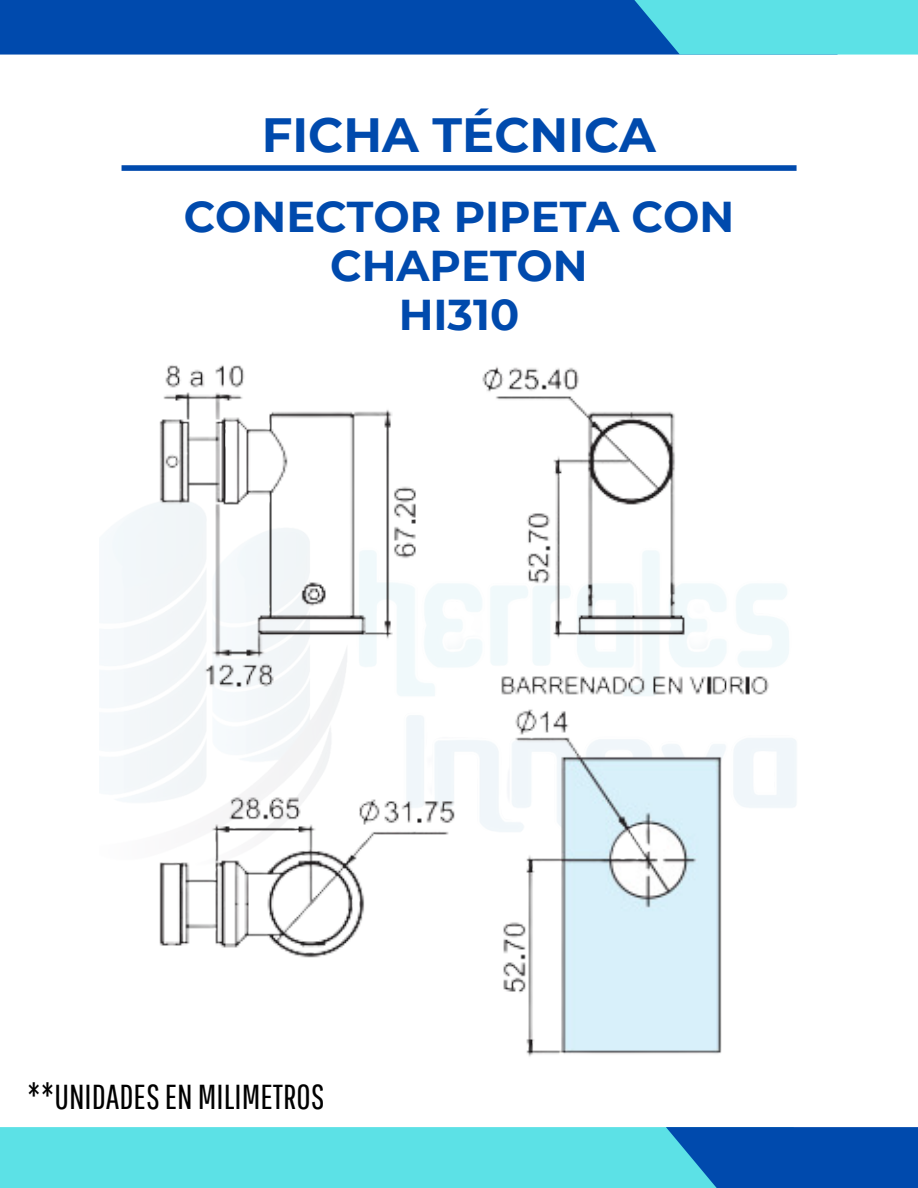
<style>
.page{position:relative;width:918px;height:1188px;background:#fff}
.page>*{position:absolute;margin:0;border:0;box-sizing:border-box;transform-origin:0 0}
.t1{font:700 48px "Montserrat";color:#004aad}
.t2{font:700 43.05px/48.8px "Montserrat";color:#004aad;text-align:center}
.t3{font:34.65px "Pathway Gothic One";color:#000}
</style>
<div class="page">
<div style="left:122px;top:165px;width:675px;height:6px;background:#004aad"></div>
<div style="left:0;top:0;width:838px;height:55px;background:#004aad"></div>
<div style="left:613px;top:0;width:305px;height:55px;background:#5ce1e6"></div>
<div style="left:0;top:1127px;width:666px;height:61px;background:#5ce1e6"></div>
<div style="left:666px;top:1127px;width:252px;height:61px;background:#004aad"></div>
<img style="left:131px;top:365px;width:656px;height:692px">
<p class="t1" style="left:262px;top:106px;width:396px">FICHA TÉCNICA</p>
<p class="t2" style="left:184px;top:192px;width:552px">CONECTOR PIPETA CON<br>CHAPETON</p>
<p class="t2" style="left:399px;top:290px;width:122px">HI310</p>
<p class="t3" style="left:27px;top:1076px;width:299px">**UNIDADESEN MILIMETROS</p>
</div>
